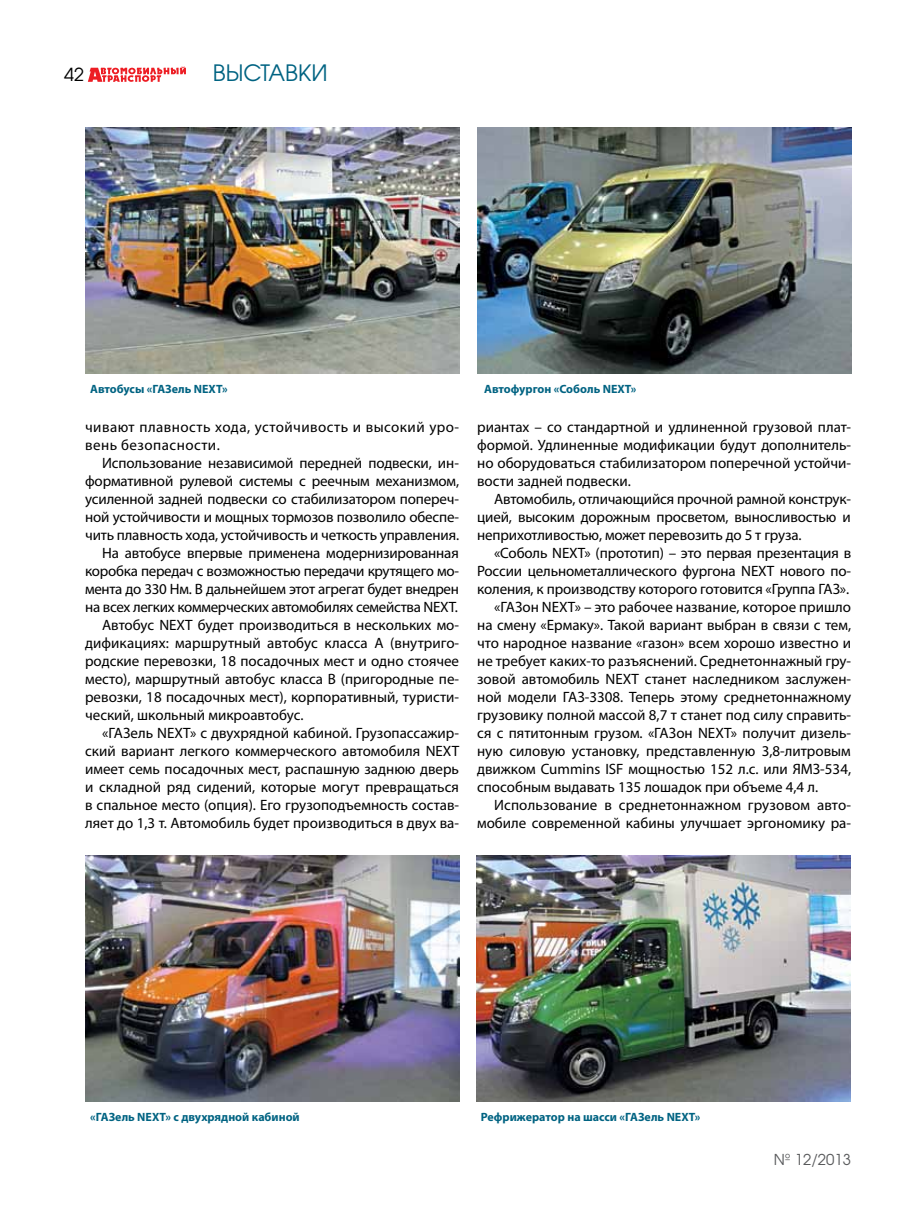
<style>
.page{position:relative;width:915px;height:1212px;background:#fff}
.page>*{position:absolute;margin:0;border:0;box-sizing:border-box;transform-origin:0 0}
.t1{font:22.5px "AG Avalanche C";color:#006382}
.t2{font:18px "AG Avalanche C";color:#000}
.t3{font:15px/18px "Myriad Pro";color:#000;text-align:justify}
.t4{font:15px "Myriad Pro";letter-spacing:-.02em;color:#000}
.t5{font:15px/18px "Myriad Pro";letter-spacing:.03em;color:#000}
.t6{font:15px "AG Avalanche C";color:#58595b}
.t7{font:700 12px "Myriad Pro";color:#006382}
</style>
<div class="page">
<svg style="left:88px;top:66px;width:98px;height:16px"></svg>
<img style="left:86px;top:128px;width:373px;height:246px">
<img style="left:86px;top:855px;width:373px;height:247px">
<img style="left:477px;top:128px;width:373px;height:246px">
<img style="left:476px;top:855px;width:374px;height:247px">
<p class="t2" style="left:64px;top:63px;width:21px">42</p>
<h1 class="t1" style="left:213px;top:59px;width:116px">ВЫСТАВКИ</h1>
<p class="t7" style="left:90px;top:381px;width:139px">Автобусы «ГАЗель NEXT»</p>
<p class="t5" style="left:85px;top:418px;width:375px">чивают плавность хода, устойчивость и высокий уро&shy;вень безопасности.</p>
<p class="t3" style="left:102px;top:454px;width:358px">Использование независимой передней подвески, ин-</p>
<p class="t3" style="left:85px;top:472px;width:375px">формативной рулевой системы с реечным механизмом,</p>
<p class="t3" style="left:85px;top:490px;width:375px">усиленной задней подвески со стабилизатором попереч-</p>
<p class="t3" style="left:85px;top:508px;width:375px">ной устойчивости и мощных тормозов позволило обеспе-</p>
<p class="t3" style="left:85px;top:526px;width:375px">чить плавность хода, устойчивость и четкость управления.</p>
<p class="t3" style="left:102px;top:544px;width:358px">На автобусе впервые применена модернизированная</p>
<p class="t4" style="left:85px;top:562px;width:375px">коробка передач с возможностью передачи крутящего мо-</p>
<p class="t4" style="left:85px;top:580px;width:375px">мента до 330 Нм. В дальнейшем этот агрегат будет внедрен</p>
<p class="t4" style="left:85px;top:598px;width:374px">на всех легких коммерческих автомобилях семейства NEXT.</p>
<p class="t3" style="left:102px;top:616px;width:358px">Автобус NEXT будет производиться в нескольких мо-</p>
<p class="t3" style="left:85px;top:634px;width:375px">дификациях: маршрутный автобус класса А (внутриго-</p>
<p class="t3" style="left:85px;top:652px;width:375px">родские перевозки, 18 посадочных мест и одно стоячее</p>
<p class="t3" style="left:85px;top:670px;width:375px">место), маршрутный автобус класса B (пригородные пе-</p>
<p class="t3" style="left:85px;top:688px;width:375px">ревозки, 18 посадочных мест), корпоративный, туристи-</p>
<p class="t3" style="left:85px;top:706px;width:220px">ческий, школьный микроавтобус.</p>
<p class="t3" style="left:102px;top:724px;width:358px">«ГАЗель NEXT» с двухрядной кабиной. Грузопассажир-</p>
<p class="t3" style="left:85px;top:742px;width:375px">ский вариант легкого коммерческого автомобиля NEXT</p>
<p class="t3" style="left:85px;top:760px;width:375px">имеет семь посадочных мест, распашную заднюю дверь</p>
<p class="t3" style="left:85px;top:778px;width:375px">и складной ряд сидений, которые могут превращаться</p>
<p class="t3" style="left:85px;top:796px;width:375px">в спальное место (опция). Его грузоподъемность состав-</p>
<p class="t3" style="left:85px;top:814px;width:375px">ляет до 1,3 т. Автомобиль будет производиться в двух ва-</p>
<p class="t7" style="left:484px;top:381px;width:154px">Автофургон «Соболь NEXT»</p>
<p class="t3" style="left:477px;top:418px;width:375px">риантах – со стандартной и удлиненной грузовой плат&shy;формой. Удлиненные модификации будут дополнитель&shy;но оборудоваться стабилизатором поперечной устойчи&shy;вости задней подвески.</p>
<p class="t3" style="left:477px;top:490px;width:375px;text-indent:17px">Автомобиль, отличающийся прочной рамной конструк&shy;цией, высоким дорожным просветом, выносливостью и неприхотливостью, может перевозить до 5 т груза.</p>
<p class="t3" style="left:494px;top:544px;width:358px">«Соболь NEXT» (прототип) – это первая презентация в</p>
<p class="t3" style="left:477px;top:562px;width:375px">России цельнометаллического фургона NEXT нового по-</p>
<p class="t3" style="left:477px;top:580px;width:373px">коления, к производству которого готовится «Группа ГАЗ».</p>
<p class="t3" style="left:494px;top:598px;width:358px">«ГАЗон NEXT» – это рабочее название, которое пришло</p>
<p class="t3" style="left:477px;top:616px;width:375px">на смену «Ермаку». Такой вариант выбран в связи с тем,</p>
<p class="t3" style="left:477px;top:634px;width:375px">что народное название «газон» всем хорошо известно и</p>
<p class="t3" style="left:477px;top:652px;width:375px">не требует каких-то разъяснений. Среднетоннажный гру-</p>
<p class="t3" style="left:477px;top:670px;width:375px">зовой автомобиль NEXT станет наследником заслужен-</p>
<p class="t3" style="left:477px;top:688px;width:375px">ной модели ГАЗ-3308. Теперь этому среднетоннажному</p>
<p class="t3" style="left:477px;top:706px;width:375px">грузовику полной массой 8,7 т станет под силу справить-</p>
<p class="t3" style="left:477px;top:724px;width:375px">ся с пятитонным грузом. «ГАЗон NEXT» получит дизель-</p>
<p class="t3" style="left:477px;top:742px;width:375px">ную силовую установку, представленную 3,8-литровым</p>
<p class="t3" style="left:477px;top:760px;width:375px">движком Cummins ISF мощностью 152 л.с. или ЯМЗ-534,</p>
<p class="t3" style="left:477px;top:778px;width:342px">способным выдавать 135 лошадок при объеме 4,4 л.</p>
<p class="t3" style="left:494px;top:796px;width:358px">Использование в среднетоннажном грузовом авто-</p>
<p class="t3" style="left:477px;top:814px;width:375px">мобиле современной кабины улучшает эргономику ра-</p>
<p class="t7" style="left:90px;top:1109px;width:211px">«ГАЗель NEXT» с двухрядной кабиной</p>
<p class="t7" style="left:480px;top:1109px;width:221px">Рефрижератор на шасси «ГАЗель NEXT»</p>
<p class="t6" style="left:773px;top:1150px;width:79px">№ 12/2013</p>
</div>
